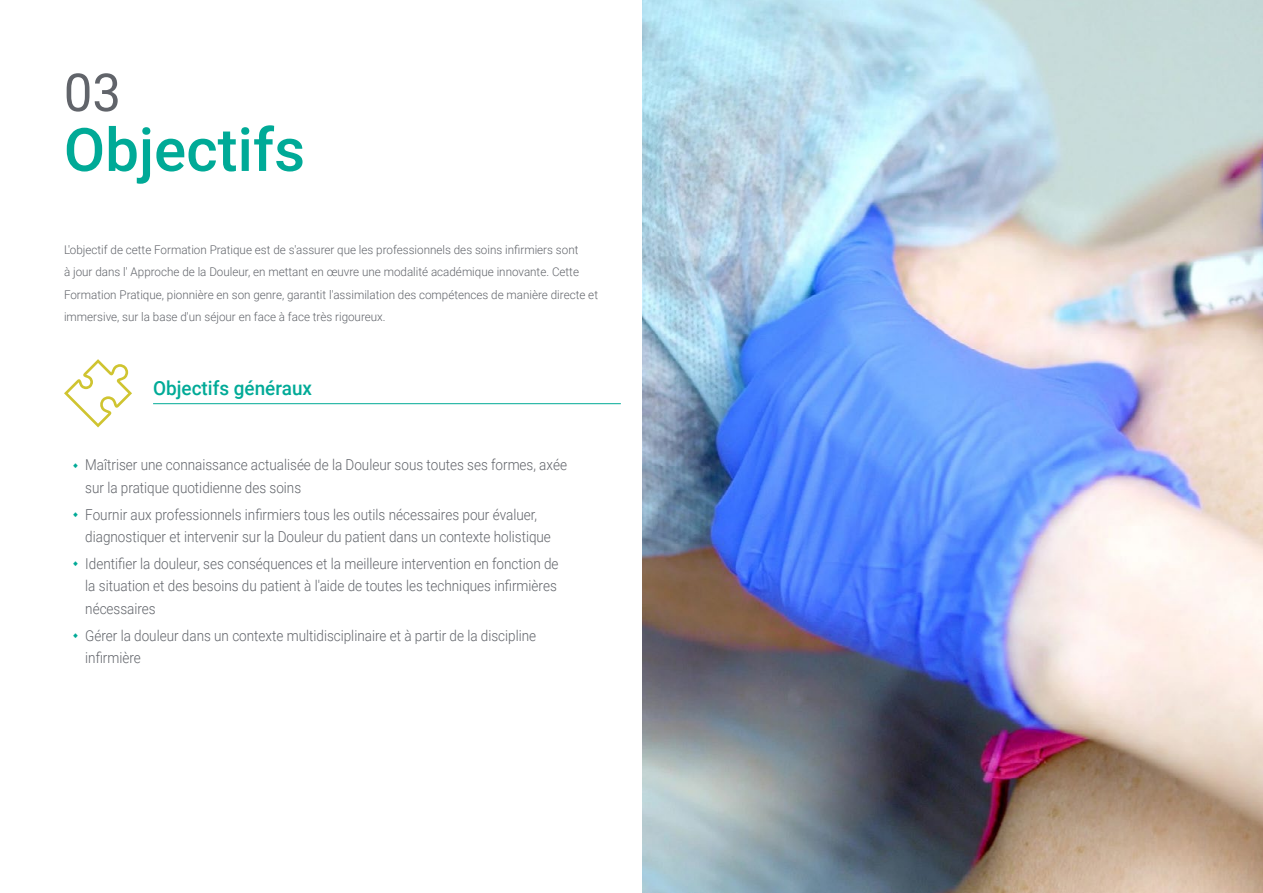
<style>
.page{position:relative;width:1263px;height:893px;background:#fff}
.page>*{position:absolute;margin:0;border:0;box-sizing:border-box;transform-origin:0 0}
.t1{font:500 60px "Roboto";color:#00aa97}
.t2{font:52.5px "Roboto";color:#61646a}
.t3{font:500 19.5px "Roboto";color:#00aa97}
.t4{font:300 15px/22.5px "Roboto";color:#61646a;scale:.9 1}
.t5{font:300 12px/22.5px "Roboto";color:#61646a}
</style>
<div class="page">
<img style="left:642px;top:0;width:621px;height:893px">
<hr style="left:153px;top:403px;width:468px;height:1px;background:#00aa97">
<svg style="left:64px;top:359px;width:68px;height:68px"></svg>
<h2 class="t2" style="left:64px;top:56px;width:59px">03</h2>
<h1 class="t1" style="left:64px;top:108px;width:243px">Objectifs</h1>
<p class="t5" style="left:64px;top:238px;width:535px">L'objectif de cette Formation Pratique est de s'assurer que les professionnels des soins infirmiers sont<br>à jour dans l' Approche de la Douleur, en mettant en œuvre une modalité académique innovante. Cette Formation Pratique, pionnière en son genre, garantit l'assimilation des compétences de manière directe et immersive, sur la base d'un séjour en face à face très rigoureux.</p>
<h3 class="t3" style="left:153px;top:375px;width:160px">Objectifs généraux</h3>
<p class="t4" style="left:85px;top:453px;width:537px">Maîtriser une connaissance actualisée de la Douleur sous toutes ses formes, axée sur la pratique quotidienne des soins</p>
<p class="t4" style="left:85px;top:503px;width:519px">Fournir aux professionnels infirmiers tous les outils nécessaires pour évaluer, diagnostiquer et intervenir sur la Douleur du patient dans un contexte holistique</p>
<p class="t4" style="left:85px;top:552px;width:527px;text-align:justify">Identifier la douleur, ses conséquences et la meilleure intervention en fonction de la situation et des besoins du patient à l'aide de toutes les techniques infirmières nécessaires</p>
<p class="t4" style="left:85px;top:624px;width:502px">Gérer la douleur dans un contexte multidisciplinaire et à partir de la discipline infirmière</p>
</div>
